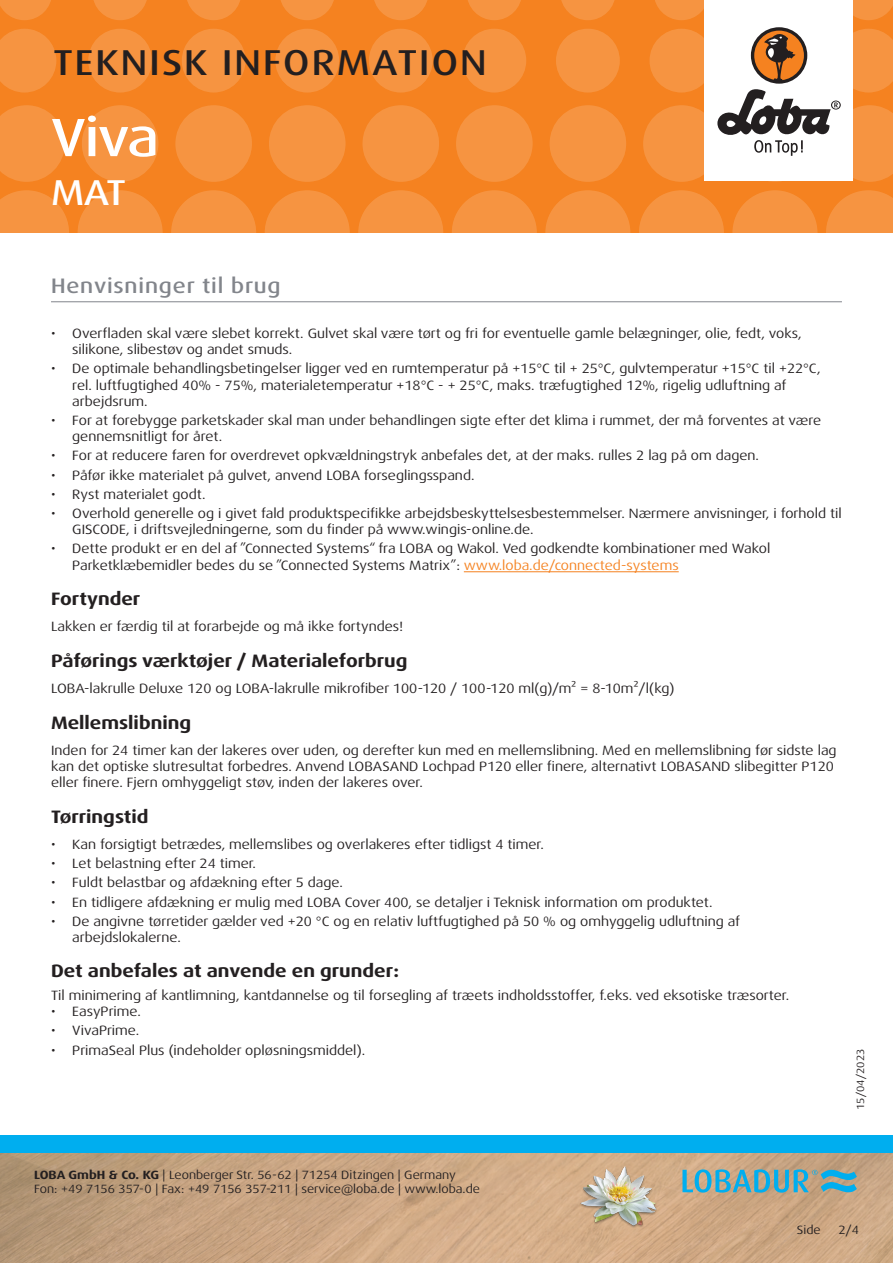
<style>
.page{position:relative;width:893px;height:1263px;background:#fff}
.page>*{position:absolute;margin:0;border:0;box-sizing:border-box;transform-origin:0 0}
.t1{font:500 expanded 54px "Dax Pro";color:#fff}
.t2{font:500 expanded 36px "Dax Pro";letter-spacing:.06em;color:#231f20}
.t3{font:500 expanded 36px "Dax Pro";color:#fff}
.Titel_grau{font:500 expanded 21px "Dax Pro";letter-spacing:.04em;color:#82858b}
.t4{font:700 expanded 18px "Dax Pro";color:#231f20}
.Text{font:expanded 13.5px/16.2px "Dax Pro";color:#231f20}
.t5{font:expanded 12px/14.4px "Dax Pro";color:#231f20}
.t6{font:expanded 10.5px "Dax Pro";color:#231f20}
.s1{color:#f58220}
.s2{font-weight:700}
</style>
<div class="page">
<div style="left:0;top:0;width:893px;height:233px;background:#f58220"></div>
<svg style="left:0;top:190px;width:69px;height:43px"></svg>
<svg style="left:78px;top:190px;width:85px;height:85px;fill:#f69441"></svg>
<svg style="left:171px;top:190px;width:85px;height:85px;fill:#f69441"></svg>
<svg style="left:265px;top:190px;width:85px;height:85px;fill:#f69441"></svg>
<svg style="left:358px;top:190px;width:85px;height:85px;fill:#f69441"></svg>
<svg style="left:545px;top:190px;width:85px;height:85px;fill:#f69441"></svg>
<svg style="left:452px;top:190px;width:85px;height:85px;fill:#f69441"></svg>
<svg style="left:732px;top:190px;width:85px;height:85px;fill:#f69441"></svg>
<svg style="left:639px;top:190px;width:85px;height:85px;fill:#f69441"></svg>
<svg style="left:826px;top:190px;width:67px;height:43px"></svg>
<svg style="left:0;top:105px;width:65px;height:77px"></svg>
<svg style="left:82px;top:105px;width:76px;height:77px"></svg>
<svg style="left:175px;top:105px;width:77px;height:77px"></svg>
<svg style="left:269px;top:105px;width:76px;height:77px"></svg>
<svg style="left:456px;top:105px;width:77px;height:77px"></svg>
<svg style="left:362px;top:105px;width:77px;height:77px"></svg>
<svg style="left:550px;top:105px;width:76px;height:77px"></svg>
<svg style="left:0;top:29px;width:56px;height:63px"></svg>
<svg style="left:182px;top:29px;width:64px;height:63px"></svg>
<svg style="left:88px;top:29px;width:64px;height:63px"></svg>
<svg style="left:275px;top:29px;width:64px;height:63px"></svg>
<svg style="left:462px;top:29px;width:64px;height:63px"></svg>
<svg style="left:369px;top:29px;width:64px;height:63px"></svg>
<svg style="left:556px;top:29px;width:64px;height:63px"></svg>
<svg style="left:0;top:0;width:51px;height:20px"></svg>
<svg style="left:187px;top:0;width:53px;height:20px"></svg>
<svg style="left:468px;top:0;width:53px;height:20px"></svg>
<svg style="left:655px;top:0;width:49px;height:20px"></svg>
<svg style="left:93px;top:0;width:54px;height:20px"></svg>
<svg style="left:374px;top:0;width:54px;height:20px"></svg>
<svg style="left:281px;top:0;width:53px;height:20px"></svg>
<svg style="left:561px;top:0;width:54px;height:20px"></svg>
<svg style="left:853px;top:0;width:40px;height:20px"></svg>
<img style="left:0;top:1152px;width:893px;height:111px">
<div style="left:0;top:1135px;width:893px;height:17px;background:#00aeef"></div>
<div style="left:704px;top:0;width:149px;height:181px;background:#fff"></div>
<svg style="left:643px;top:29px;width:250px;height:153px"></svg>
<img style="left:578px;top:1161px;width:82px;height:81px">
<svg style="left:682px;top:1169px;width:175px;height:24px;background:#75a8ae"></svg>
<hr style="left:464px;top:571px;width:215px;height:1px;background:#f58220">
<hr style="left:51px;top:301px;width:791px;height:1px;background:#82858b">
<h2 class="t2" style="left:53px;top:40px;width:435px">TEKNISK INFORMATION</h2>
<p class="t1" style="left:51px;top:103px;width:109px">Viva</p>
<h2 class="t3" style="left:51px;top:169px;width:76px">MAT</h2>
<p class="Titel_grau" style="left:51px;top:272px;width:231px">Henvisninger til brug</p>
<p class="Text" style="left:72px;top:325px;width:731px;text-indent:-21px">• Overfladen skal være slebet korrekt. Gulvet skal være tørt og fri for eventuelle gamle belægninger, olie, fedt, voks, silikone, slibestøv og andet smuds.</p>
<p class="Text" style="left:72px;top:361px;width:750px;text-indent:-21px">• De optimale behandlingsbetingelser ligger ved en rumtemperatur på +15°C til + 25°C, gulvtemperatur +15°C til +22°C, rel. luftfugtighed 40% - 75%, materialetemperatur +18°C - + 25°C, maks. træfugtighed 12%, rigelig udluftning af arbejdsrum.</p>
<p class="Text" style="left:72px;top:412px;width:750px;text-indent:-21px">• For at forebygge parketskader skal man under behandlingen sigte efter det klima i rummet, der må forventes at være gennemsnitligt for året.</p>
<p class="Text" style="left:51px;top:448px;width:709px">• For at reducere faren for overdrevet opkvældningstryk anbefales det, at der maks. rulles 2 lag på om dagen.</p>
<p class="Text" style="left:51px;top:467px;width:425px">• Påfør ikke materialet på gulvet, anvend LOBA forseglingsspand.</p>
<p class="Text" style="left:51px;top:486px;width:156px">• Ryst materialet godt.</p>
<p class="Text" style="left:72px;top:505px;width:771px;text-indent:-21px">• Overhold generelle og i givet fald produktspecifikke arbejdsbeskyttelsesbestemmelser. Nærmere anvisninger, i forhold til<br>GISCODE, i driftsvejledningerne, som du finder på www.wingis-online.de.</p>
<p class="Text" style="left:72px;top:541px;width:699px;text-indent:-21px">• Dette produkt er en del af ”Connected Systems“ fra LOBA og Wakol. Ved godkendte kombinationer med Wakol<br>Parketklæbemidler bedes du se ”Connected Systems Matrix”: <span class="s1">www.loba.de/connected-systems</span></p>
<p class="t4" style="left:51px;top:587px;width:91px">Fortynder</p>
<p class="Text" style="left:51px;top:618px;width:354px">Lakken er færdig til at forarbejde og må ikke fortyndes!</p>
<p class="t4" style="left:51px;top:649px;width:358px">Påførings værktøjer / Materialeforbrug</p>
<p class="Text" style="left:51px;top:680px;width:625px">LOBA-lakrulle Deluxe 120 og LOBA-lakrulle mikrofiber 100-120 / 100-120 ml(g)/m² = 8-10m²/l(kg)</p>
<p class="t4" style="left:51px;top:711px;width:142px">Mellemslibning</p>
<p class="Text" style="left:51px;top:742px;width:787px">Inden for 24 timer kan der lakeres over uden, og derefter kun med en mellemslibning. Med en mellemslibning før sidste lag kan det optiske slutresultat forbedres. Anvend LOBASAND Lochpad P120 eller finere, alternativt LOBASAND slibegitter P120 eller finere. Fjern omhyggeligt støv, inden der lakeres over.</p>
<p class="t4" style="left:51px;top:805px;width:99px">Tørringstid</p>
<p class="Text" style="left:51px;top:836px;width:494px">• Kan forsigtigt betrædes, mellemslibes og overlakeres efter tidligst 4 timer.</p>
<p class="Text" style="left:51px;top:855px;width:207px">• Let belastning efter 24 timer.</p>
<p class="Text" style="left:51px;top:875px;width:293px">• Fuldt belastbar og afdækning efter 5 dage.</p>
<p class="Text" style="left:51px;top:894px;width:663px">• En tidligere afdækning er mulig med LOBA Cover 400, se detaljer i Teknisk information om produktet.</p>
<p class="Text" style="left:72px;top:913px;width:669px;text-indent:-21px">• De angivne tørretider gælder ved +20 °C og en relativ luftfugtighed på 50 % og omhyggelig udluftning af arbejdslokalerne.</p>
<p class="t4" style="left:51px;top:959px;width:350px">Det anbefales at anvende en grunder:</p>
<p class="Text" style="left:51px;top:987px;width:740px">Til minimering af kantlimning, kantdannelse og til forsegling af træets indholdsstoffer, f.eks. ved eksotiske træsorter.</p>
<p class="Text" style="left:51px;top:1003px;width:91px">• EasyPrime.</p>
<p class="Text" style="left:51px;top:1023px;width:90px">• VivaPrime.</p>
<p class="Text" style="left:51px;top:1042px;width:316px">• PrimaSeal Plus (indeholder opløsningsmiddel).</p>
<p class="t6" style="left:854px;top:1110px;width:63px;rotate:-90deg">15/04/2023</p>
<p class="t5" style="left:34px;top:1167px;width:447px"><span class="s2">LOBA GmbH &amp; Co. KG</span> | Leonberger Str. 56-62 | 71254 Ditzingen | Germany<br>Fon: +49 7156 357-0 | Fax: +49 7156 357-211 | service@loba.de | www.loba.de</p>
<p class="t5" style="left:797px;top:1223px;width:25px">Side</p>
<p class="t5" style="left:838px;top:1223px;width:22px">2/4</p>
</div>
